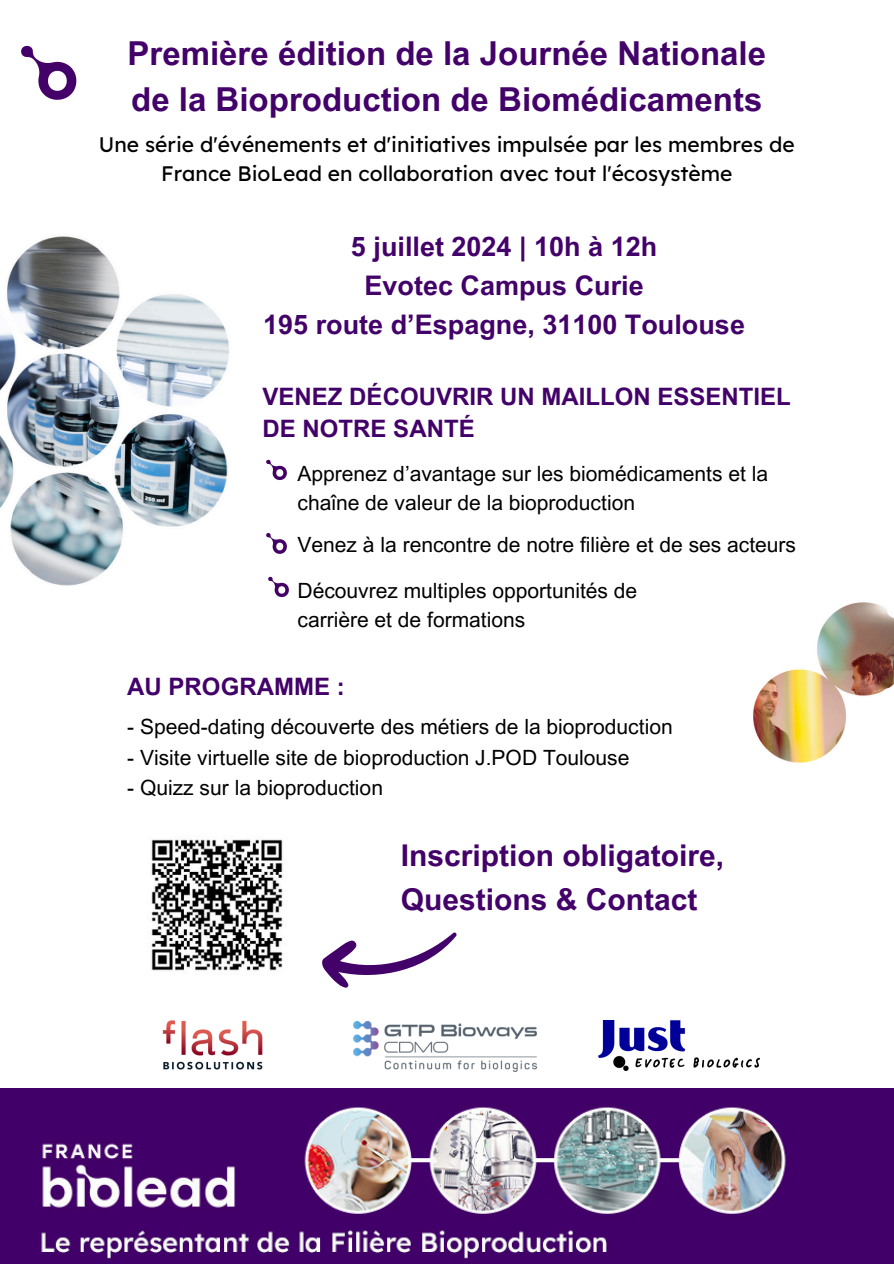
<style>
.page{position:relative;width:894px;height:1264px;background:#fff}
.page>*{position:absolute;margin:0;border:0;box-sizing:border-box;transform-origin:0 0}
.t1{font:700 33px/46.2px "Arial MT Pro";color:#430269}
.t2{font:700 30px/43.8px "Arial MT Pro";color:#430269}
.t3{font:700 27px/39.3px "Arial MT Pro";color:#430269;text-align:center}
.t4{font:700 24px/32.7px "Arial MT Pro";color:#430269}
.t5{font:21px/29.2px "Arial MT Pro";color:#000}
.t6{font:21px/29.2px "Lexend Deca";color:#000;text-align:center}
</style>
<div class="page">
<img style="left:0;top:1088px;width:893px;height:175px">
<img style="left:21px;top:45px;width:56px;height:55px">
<img style="left:753px;top:602px;width:140px;height:161px">
<img style="left:0;top:236px;width:229px;height:350px">
<img style="left:266px;top:533px;width:21px;height:21px">
<img style="left:268px;top:576px;width:21px;height:22px">
<img style="left:266px;top:459px;width:21px;height:22px">
<img style="left:151px;top:839px;width:132px;height:132px">
<img style="left:598px;top:1020px;width:161px;height:50px">
<img style="left:162px;top:1020px;width:101px;height:50px">
<img style="left:353px;top:1021px;width:183px;height:50px">
<svg style="left:322px;top:932px;width:135px;height:56px"></svg>
<p class="t1" style="left:127px;top:34px;width:640px">Première édition de la Journée Nationale de la Bioproduction de Biomédicaments</p>
<p class="t6" style="left:99px;top:130px;width:697px">Une série d'événements et d'initiatives impulsée par les membres de<br>France BioLead en collaboration avec tout l'écosystème</p>
<p class="t3" style="left:263px;top:230px;width:483px">5 juillet 2024 | 10h à 12h<br>Evotec Campus Curie<br>195 route d’Espagne, 31100 Toulouse</p>
<p class="t4" style="left:262px;top:383px;width:529px">VENEZ DÉCOUVRIR UN MAILLON ESSENTIEL<br>DE NOTRE SANTÉ</p>
<p class="t5" style="left:297px;top:461px;width:472px">Apprenez d’avantage sur les biomédicaments et la chaîne de valeur de la bioproduction</p>
<p class="t5" style="left:297px;top:532px;width:500px">Venez à la rencontre de notre filière et de ses acteurs</p>
<h1 class="t5" style="left:297px;top:578px;width:341px">Découvrez multiples opportunités de carrière et de formations</h1>
<p class="t4" style="left:127px;top:673px;width:219px">AU PROGRAMME :</p>
<p class="t5" style="left:127px;top:714px;width:546px">- Speed-dating découverte des métiers de la bioproduction</p>
<h3 class="t5" style="left:127px;top:745px;width:503px">- Visite virtuelle site de bioproduction J.POD Toulouse</h3>
<p class="t5" style="left:127px;top:776px;width:257px">- Quizz sur la bioproduction</p>
<p class="t2" style="left:400px;top:837px;width:325px">Inscription obligatoire,<br>Questions &amp; Contact</p>
</div>
